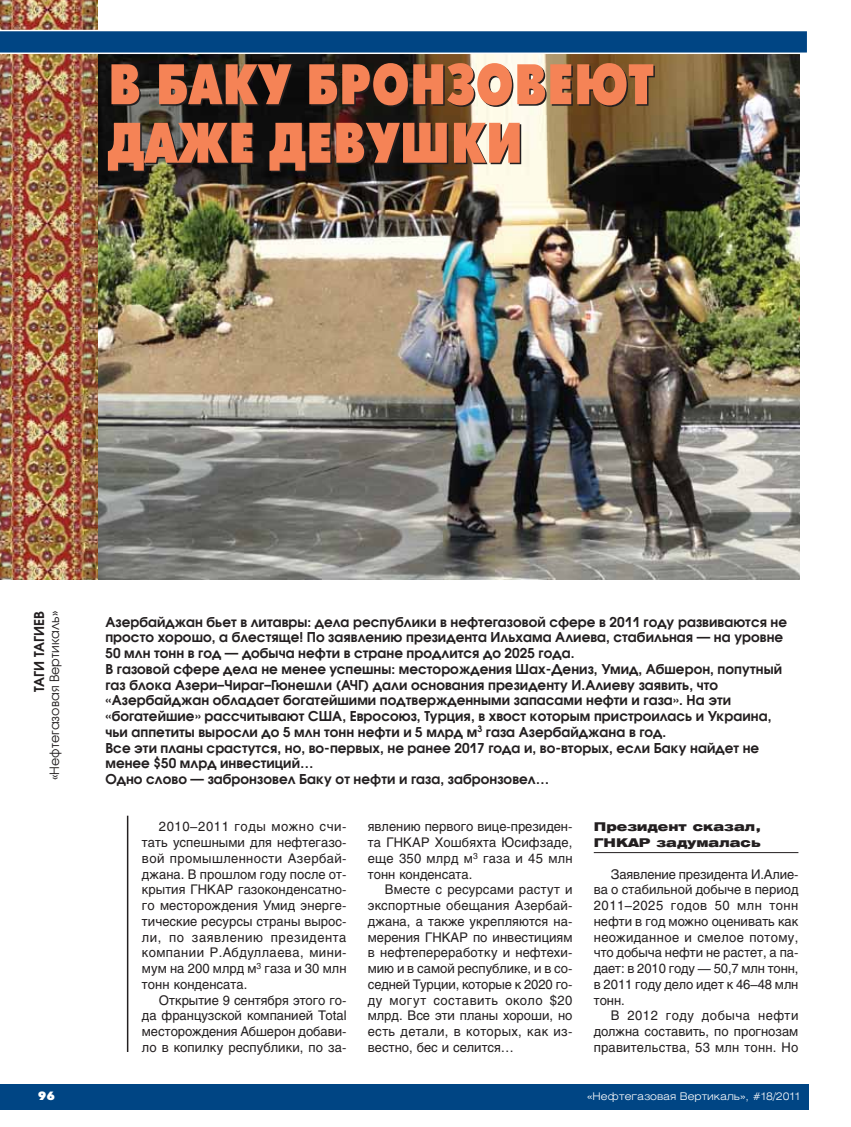
<style>
.page{position:relative;width:851px;height:1127px;background:#fff}
.page>*{position:absolute;margin:0;border:0;box-sizing:border-box;transform-origin:0 0}
.t1{font:700 57px/58.5px "Futura Futuris X Cond C";color:#f58356}
.t2{font:600 13.5px/15.8px "Avant Garde Gothic C";letter-spacing:.005em;color:#231f20}
.t3{font:13.2px/15.8px "Helios";letter-spacing:.005em;color:#231f20;text-align:justify}
.t4{font:12.75px "Avant Garde Gothic C";letter-spacing:.005em;color:#231f20}
.t5{font:900 12px/15.8px "Helios Ext";letter-spacing:.005em;color:#231f20}
.t6{font:12px "Futura Futuris XC";color:#fff}
.t7{font:300 10.5px "Helios Ext";color:#fff}
</style>
<div class="page">
<img style="left:98px;top:54px;width:701px;height:525px">
<div style="left:0;top:1084px;width:808px;height:26px;background:#004584"></div>
<img style="left:0;top:0;width:98px;height:579px">
<hr style="left:593px;top:852px;width:205px;height:1px;background:#231f20">
<svg style="left:0;top:30px;width:807px;height:24px;background:#1d5a91"></svg>
<hr style="left:127px;top:816px;width:1px;height:236px;background:#231f20">
<h1 class="t1" style="left:108px;top:60px;width:547px">В БАКУ БРОНЗОВЕЮТ<br>ДАЖЕ ДЕВУШКИ</h1>
<p class="t2" style="left:33px;top:692px;width:82px;rotate:-90deg">ТАГИ ТАГИЕВ</p>
<p class="t4" style="left:50px;top:780px;width:171px;rotate:-90deg">«Нефтегазовая Вертикаль»</p>
<p class="t6" style="left:38px;top:1091px;width:18px">96</p>
<p class="t2" style="left:105px;top:615px;width:683px">Азербайджан бьет в литавры: дела республики в нефтегазовой сфере в 2011 году развиваются не просто хорошо, а блестяще! По заявлению президента Ильхама Алиева, стабильная — на уровне 50 млн тонн в год — добыча нефти в стране продлится до 2025 года.<br>В газовой сфере дела не менее успешны: месторождения Шах-Дениз, Умид, Абшерон, попутный газ блока Азери–Чираг–Гюнешли (АЧГ) дали основания президенту И.Алиеву заявить, что «Азербайджан обладает богатейшими подтвержденными запасами нефти и газа». На эти «богатейшие» рассчитывают США, Евросоюз, Турция, в хвост которым пристроилась и Украина, чьи аппетиты выросли до 5 млн тонн нефти и 5 млрд м<sup>3</sup> газа Азербайджана в год.<br>Все эти планы срастутся, но, во-первых, не ранее 2017 года и, во-вторых, если Баку найдет не менее $50 млрд инвестиций…<br>Одно слово — забронзовел Баку от нефти и газа, забронзовел…</p>
<p class="t3" style="left:142px;top:820px;width:206px;text-indent:17px">2010–2011 годы можно счи&shy;тать успешными для нефтегазо&shy;вой промышленности Азербай&shy;джана. В прошлом году после от&shy;крытия ГНКАР газоконденсатно&shy;го месторождения Умид энерге&shy;тические ресурсы страны вырос&shy;ли, по заявлению президента компании Р.Абдуллаева, мини&shy;мум на 200 млрд м<sup>3</sup> газа и 30 млн тонн конденсата.</p>
<p class="t3" style="left:142px;top:993px;width:206px;text-indent:17px">Открытие 9 сентября этого го&shy;да французской компанией Total месторождения Абшерон добави&shy;ло в копилку республики, по за-</p>
<p class="t3" style="left:368px;top:820px;width:206px">явлению первого вице-президен&shy;та ГНКАР Хошбяхта Юсифзаде, еще 350 млрд м<sup>3</sup> газа и 45 млн тонн конденсата.</p>
<p class="t3" style="left:368px;top:883px;width:206px;text-indent:17px">Вместе с ресурсами растут и экспортные обещания Азербай&shy;джана, а также укрепляются на&shy;мерения ГНКАР по инвестициям в нефтепереработку и нефтехи&shy;мию и в самой республике, и в со&shy;седней Турции, которые к 2020 го&shy;ду могут составить около $20 млрд. Все эти планы хороши, но есть детали, в которых, как из&shy;вестно, бес и селится…</p>
<p class="t5" style="left:593px;top:820px;width:169px">Президент сказал,<br>ГНКАР задумалась</p>
<p class="t3" style="left:593px;top:867px;width:206px;text-indent:17px">Заявление президента И.Алие&shy;ва о стабильной добыче в период 2011–2025 годов 50 млн тонн нефти в год можно оценивать как неожиданное и смелое потому, что добыча нефти не растет, а па&shy;дает: в 2010 году — 50,7 млн тонн, в 2011 году дело идет к 46–48 млн тонн.</p>
<p class="t3" style="left:593px;top:1009px;width:206px;text-indent:17px">В 2012 году добыча нефти должна составить, по прогнозам правительства, 53 млн тонн. Но</p>
<p class="t7" style="left:587px;top:1092px;width:214px">«Нефтегазовая Вертикаль», #18/2011</p>
</div>
